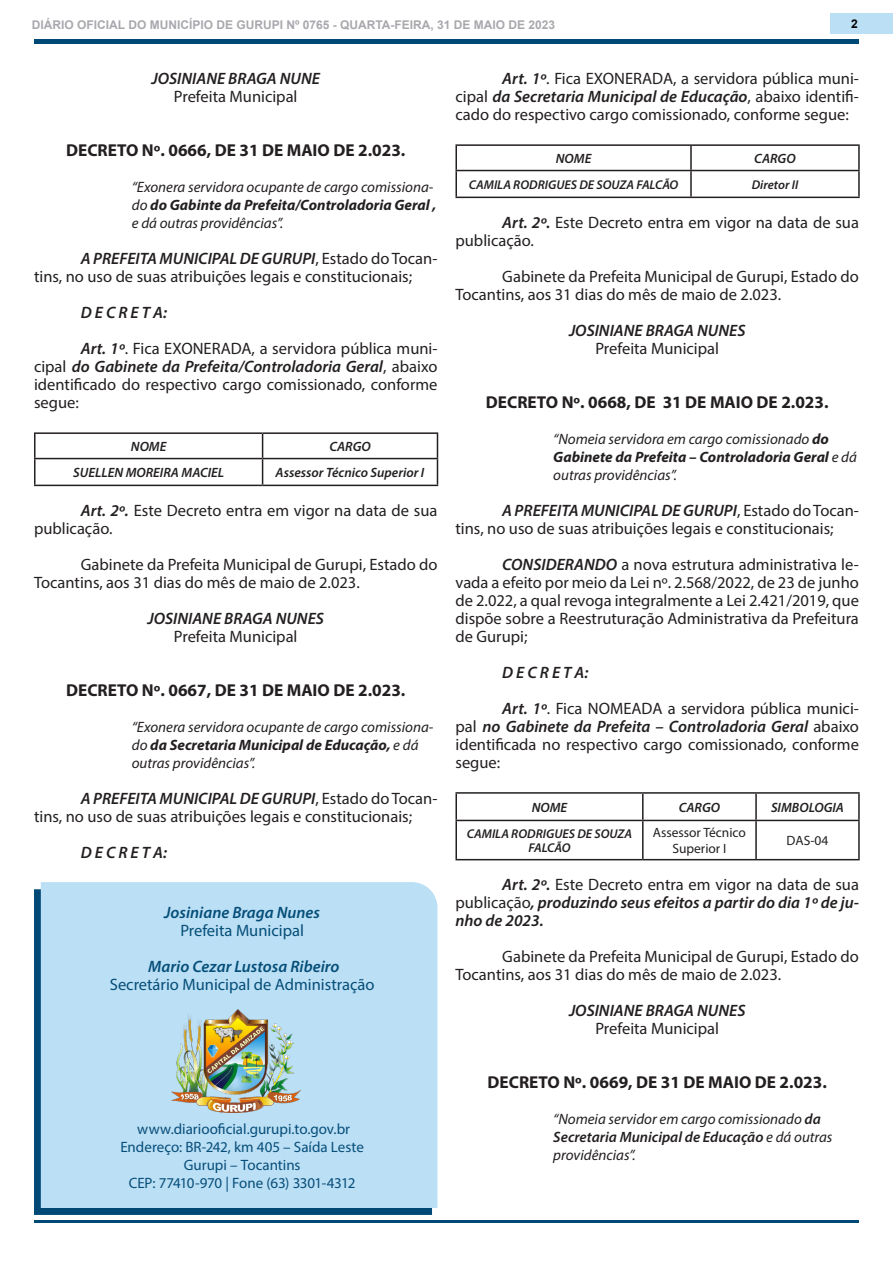
<style>
.page{position:relative;width:893px;height:1263px;background:#fff}
.page>*{position:absolute;margin:0;border:0;box-sizing:border-box;transform-origin:0 0}
.proto{font:700 17.25px "Myriad Pro";color:#231f20}
.TEXTO{font:16.5px/18px "Myriad Pro";color:#231f20}
.TEXTO-2{font:italic 600 16.5px/18px "Myriad Pro";color:#231f20;text-align:justify}
.TEXTO_CENTRO{font:italic 600 16.5px "Myriad Pro";color:#231f20}
.TEXTO_CENTRO-2{font:16.5px "Myriad Pro";color:#231f20}
.conteudosuma{font:16.5px "Myriad Pro";color:#054e79}
.conteudosuma-2{font:italic 600 16.5px "Myriad Pro";color:#054e79}
.EMENTA{font:italic 15px/18px "Myriad Pro";color:#231f20}
.conteudosuma-3{font:15px "Myriad Pro";color:#074e7a}
.conteudosuma-4{font:15px "Myriad Pro";letter-spacing:-.025em;color:#074e7a}
.t1{font:italic 600 13.5px "Myriad Pro";color:#231f20}
.t2{font:13.5px/16.2px "Myriad Pro";color:#231f20;text-align:center}
.t3{font:italic 600 12.75px/14.7px "Myriad Pro";color:#231f20;text-align:center}
.t4{font:700 12px "Arial";color:#a8a9ad}
.t5{font:700 12px "Arial";color:#000001}
.s1{font-weight:700}
.s2{font-weight:600;font-style:italic}
.s3{font-weight:400;font-style:normal}
.s4{font-weight:600}
</style>
<div class="page">
<hr style="left:34px;top:1220px;width:825px;height:3px;background:#004876">
<div style="left:831px;top:13px;width:62px;height:21px;background:#bbdff4"></div>
<hr style="left:34px;top:40px;width:825px;height:4px;background:#004876">
<svg style="left:34px;top:889px;width:398px;height:326px;background:#034a77"></svg>
<div style="left:41px;top:882px;width:396px;height:326px;background:#bbdff4"></div>
<img style="left:171px;top:1010px;width:129px;height:102px">
<hr style="left:455px;top:144px;width:236px;height:2px;background:#231f20">
<hr style="left:455px;top:146px;width:2px;height:24px;background:#231f20">
<hr style="left:691px;top:144px;width:169px;height:2px;background:#231f20">
<hr style="left:690px;top:146px;width:2px;height:24px;background:#231f20">
<hr style="left:858px;top:146px;width:2px;height:24px;background:#231f20">
<hr style="left:455px;top:170px;width:236px;height:1px;background:#231f20">
<hr style="left:455px;top:171px;width:2px;height:26px;background:#231f20">
<hr style="left:691px;top:170px;width:169px;height:1px;background:#231f20">
<hr style="left:690px;top:171px;width:2px;height:26px;background:#231f20">
<hr style="left:858px;top:171px;width:2px;height:26px;background:#231f20">
<hr style="left:455px;top:197px;width:236px;height:1px;background:#231f20">
<hr style="left:691px;top:197px;width:169px;height:1px;background:#231f20">
<hr style="left:455px;top:792px;width:188px;height:2px;background:#231f20">
<hr style="left:455px;top:794px;width:2px;height:26px;background:#231f20">
<hr style="left:643px;top:792px;width:113px;height:2px;background:#231f20">
<hr style="left:642px;top:794px;width:2px;height:26px;background:#231f20">
<hr style="left:756px;top:792px;width:104px;height:2px;background:#231f20">
<hr style="left:755px;top:794px;width:2px;height:26px;background:#231f20">
<hr style="left:858px;top:794px;width:2px;height:26px;background:#231f20">
<hr style="left:455px;top:820px;width:188px;height:1px;background:#231f20">
<hr style="left:455px;top:821px;width:2px;height:38px;background:#231f20">
<hr style="left:643px;top:820px;width:113px;height:1px;background:#231f20">
<hr style="left:642px;top:821px;width:2px;height:38px;background:#231f20">
<hr style="left:756px;top:820px;width:104px;height:1px;background:#231f20">
<hr style="left:755px;top:821px;width:2px;height:38px;background:#231f20">
<hr style="left:858px;top:821px;width:2px;height:38px;background:#231f20">
<hr style="left:455px;top:859px;width:188px;height:1px;background:#231f20">
<hr style="left:643px;top:859px;width:113px;height:1px;background:#231f20">
<hr style="left:756px;top:859px;width:104px;height:1px;background:#231f20">
<hr style="left:34px;top:432px;width:229px;height:2px;background:#231f20">
<hr style="left:34px;top:434px;width:2px;height:24px;background:#231f20">
<hr style="left:263px;top:432px;width:175px;height:2px;background:#231f20">
<hr style="left:34px;top:458px;width:229px;height:1px;background:#231f20">
<hr style="left:34px;top:459px;width:2px;height:26px;background:#231f20">
<hr style="left:263px;top:458px;width:175px;height:1px;background:#231f20">
<svg style="left:262px;top:434px;width:1px;height:51px"></svg>
<svg style="left:437px;top:434px;width:1px;height:51px"></svg>
<hr style="left:34px;top:485px;width:229px;height:1px;background:#231f20">
<hr style="left:263px;top:485px;width:175px;height:1px;background:#231f20">
<p class="t4" style="left:32px;top:16px;width:525px">DIÁRIO OFICIAL DO MUNICÍPIO DE GURUPI Nº 0765 - QUARTA-FEIRA, 31 DE MAIO DE 2023</p>
<p class="t5" style="left:851px;top:15px;width:8px">2</p>
<p class="TEXTO_CENTRO" style="left:152px;top:68px;width:170px">JOSINIANE BRAGA NUNE</p>
<p class="TEXTO_CENTRO-2" style="left:174px;top:87px;width:125px">Prefeita Municipal</p>
<p class="proto" style="left:66px;top:139px;width:341px">DECRETO Nº. 0666, DE 31 DE MAIO DE 2.023.</p>
<p class="EMENTA" style="left:132px;top:178px;width:306px">“Exonera servidora ocupante de cargo comissiona&shy;do <span class="s1">do Gabinte da Prefeita/Controladoria Geral , </span>e dá outras providências”.</p>
<p class="TEXTO" style="left:34px;top:250px;width:405px;text-indent:47px"><span class="s2">A PREFEITA MUNICIPAL DE GURUPI</span>, Estado do Tocan&shy;tins, no uso de suas atribuições legais e constitucionais;</p>
<p class="TEXTO-2" style="left:81px;top:303px;width:88px">D E C R E T A:</p>
<p class="TEXTO" style="left:34px;top:340px;width:405px;text-align:justify;text-indent:47px"><span class="s2">Art. 1º</span>. Fica EXONERADA, a servidora pública muni&shy;cipal <span class="s2">do Gabinete da Prefeita/Controladoria Geral</span>, abaixo identificado do respectivo cargo comissionado, conforme segue:</p>
<p class="t1" style="left:131px;top:438px;width:37px">NOME</p>
<p class="t1" style="left:329px;top:438px;width:43px">CARGO</p>
<p class="t1" style="left:73px;top:464px;width:153px">SUELLEN MOREIRA MACIEL</p>
<p class="t1" style="left:276px;top:464px;width:150px">Assessor Técnico Superior I</p>
<p class="TEXTO" style="left:34px;top:501px;width:405px;text-indent:47px"><span class="s2">Art. 2º.</span> Este Decreto entra em vigor na data de sua publicação.</p>
<p class="TEXTO" style="left:34px;top:555px;width:405px;text-indent:47px">Gabinete da Prefeita Municipal de Gurupi, Estado do<br>Tocantins, aos 31 dias do mês de maio de 2.023.</p>
<p class="TEXTO_CENTRO" style="left:148px;top:608px;width:178px">JOSINIANE BRAGA NUNES</p>
<p class="TEXTO_CENTRO-2" style="left:174px;top:626px;width:125px">Prefeita Municipal</p>
<p class="proto" style="left:66px;top:679px;width:341px">DECRETO Nº. 0667, DE 31 DE MAIO DE 2.023.</p>
<p class="EMENTA" style="left:132px;top:718px;width:303px">“Exonera servidora ocupante de cargo comissiona&shy;do <span class="s1">da Secretaria Municipal de Educação,</span> e dá outras providências”.</p>
<p class="TEXTO" style="left:34px;top:789px;width:405px;text-indent:47px"><span class="s2">A PREFEITA MUNICIPAL DE GURUPI</span>, Estado do Tocan&shy;tins, no uso de suas atribuições legais e constitucionais;</p>
<p class="TEXTO-2" style="left:81px;top:843px;width:88px">D E C R E T A:</p>
<p class="conteudosuma-2" style="left:164px;top:902px;width:157px">Josiniane Braga Nunes</p>
<p class="conteudosuma" style="left:180px;top:920px;width:125px">Prefeita Municipal</p>
<p class="conteudosuma-2" style="left:148px;top:956px;width:193px">Mario Cezar Lustosa Ribeiro</p>
<p class="conteudosuma" style="left:110px;top:974px;width:266px">Secretário Municipal de Administração</p>
<p class="conteudosuma-3" style="left:137px;top:1120px;width:215px">www.diariooficial.gurupi.to.gov.br</p>
<p class="conteudosuma-3" style="left:120px;top:1138px;width:245px">Endereço: BR-242, km 405 – Saída Leste</p>
<p class="conteudosuma-3" style="left:184px;top:1156px;width:118px">Gurupi – Tocantins</p>
<p class="conteudosuma-4" style="left:129px;top:1174px;width:228px">CEP: 77410-970 | Fone (63) 3301-4312</p>
<p class="TEXTO" style="left:455px;top:70px;width:405px;text-align:justify;text-indent:47px"><span class="s2">Art. 1º</span>. Fica EXONERADA, a servidora pública muni&shy;cipal <span class="s2">da Secretaria Municipal de Educação</span>, abaixo identifi&shy;cado do respectivo cargo comissionado, conforme segue:</p>
<p class="t1" style="left:556px;top:150px;width:37px">NOME</p>
<p class="t1" style="left:754px;top:150px;width:43px">CARGO</p>
<p class="t3" style="left:469px;top:177px;width:211px">CAMILA RODRIGUES DE SOUZA FALCÃO</p>
<p class="t3" style="left:752px;top:177px;width:48px">Diretor II</p>
<p class="TEXTO" style="left:455px;top:213px;width:405px;text-indent:47px"><span class="s2">Art. 2º.</span> Este Decreto entra em vigor na data de sua publicação.</p>
<p class="TEXTO" style="left:455px;top:267px;width:405px;text-indent:47px">Gabinete da Prefeita Municipal de Gurupi, Estado do<br>Tocantins, aos 31 dias do mês de maio de 2.023.</p>
<p class="TEXTO_CENTRO" style="left:569px;top:320px;width:178px">JOSINIANE BRAGA NUNES</p>
<p class="TEXTO_CENTRO-2" style="left:595px;top:338px;width:125px">Prefeita Municipal</p>
<p class="proto" style="left:486px;top:391px;width:344px">DECRETO Nº. 0668, DE 31 DE MAIO DE 2.023.</p>
<p class="EMENTA" style="left:553px;top:430px;width:305px">“Nomeia servidora em cargo comissionado <span class="s1">do<br>Gabinete da Prefeita – Controladoria Geral</span> e dá outras providências”.</p>
<p class="TEXTO" style="left:455px;top:501px;width:405px;text-indent:47px"><span class="s2">A PREFEITA MUNICIPAL DE GURUPI</span>, Estado do Tocan&shy;tins, no uso de suas atribuições legais e constitucionais;</p>
<p class="TEXTO" style="left:455px;top:555px;width:405px;text-align:justify;text-indent:47px"><span class="s2">CONSIDERANDO</span> a nova estrutura administrativa le&shy;vada a efeito por meio da Lei nº. 2.568/2022, de 23 de junho de 2.022, a qual revoga integralmente a Lei 2.421/2019, que dispõe sobre a Reestruturação Administrativa da Prefeitura de Gurupi;</p>
<p class="TEXTO-2" style="left:502px;top:663px;width:88px">D E C R E T A:</p>
<p class="TEXTO" style="left:455px;top:699px;width:405px;text-align:justify;text-indent:47px"><span class="s2">Art. 1º</span>. Fica NOMEADA a servidora pública munici&shy;pal <span class="s2">no Gabinete da Prefeita – Controladoria Geral</span> abaixo identificada no respectivo cargo comissionado, conforme segue:</p>
<p class="t1" style="left:532px;top:799px;width:37px">NOME</p>
<p class="t1" style="left:679px;top:799px;width:43px">CARGO</p>
<p class="t1" style="left:771px;top:799px;width:74px">SIMBOLOGIA</p>
<p class="t3" style="left:467px;top:825px;width:167px">CAMILA RODRIGUES DE SOUZA<br>FALCÃO</p>
<p class="t2" style="left:653px;top:824px;width:95px">Assessor Técnico<br>Superior I</p>
<p class="t2" style="left:787px;top:832px;width:43px">DAS-04</p>
<p class="TEXTO-2" style="left:455px;top:875px;width:405px;text-indent:47px">Art. 2º. <span class="s3">Este Decreto entra em vigor na data de sua publicação</span>, produzindo seus efeitos a partir do dia 1º de ju&shy;nho de 2023.</p>
<p class="TEXTO" style="left:455px;top:948px;width:405px;text-indent:47px">Gabinete da Prefeita Municipal de Gurupi, Estado do<br>Tocantins, aos 31 dias do mês de maio de 2.023.</p>
<p class="TEXTO_CENTRO" style="left:569px;top:1000px;width:178px">JOSINIANE BRAGA NUNES</p>
<p class="TEXTO_CENTRO-2" style="left:595px;top:1019px;width:125px">Prefeita Municipal</p>
<p class="proto" style="left:488px;top:1071px;width:341px">DECRETO Nº. 0669, DE 31 DE MAIO DE 2.023.</p>
<p class="EMENTA" style="left:553px;top:1110px;width:281px">“Nomeia servidor em cargo comissionado <span class="s4">da<br>Secretaria Municipal de Educação</span> e dá outras providências”.</p>
</div>
